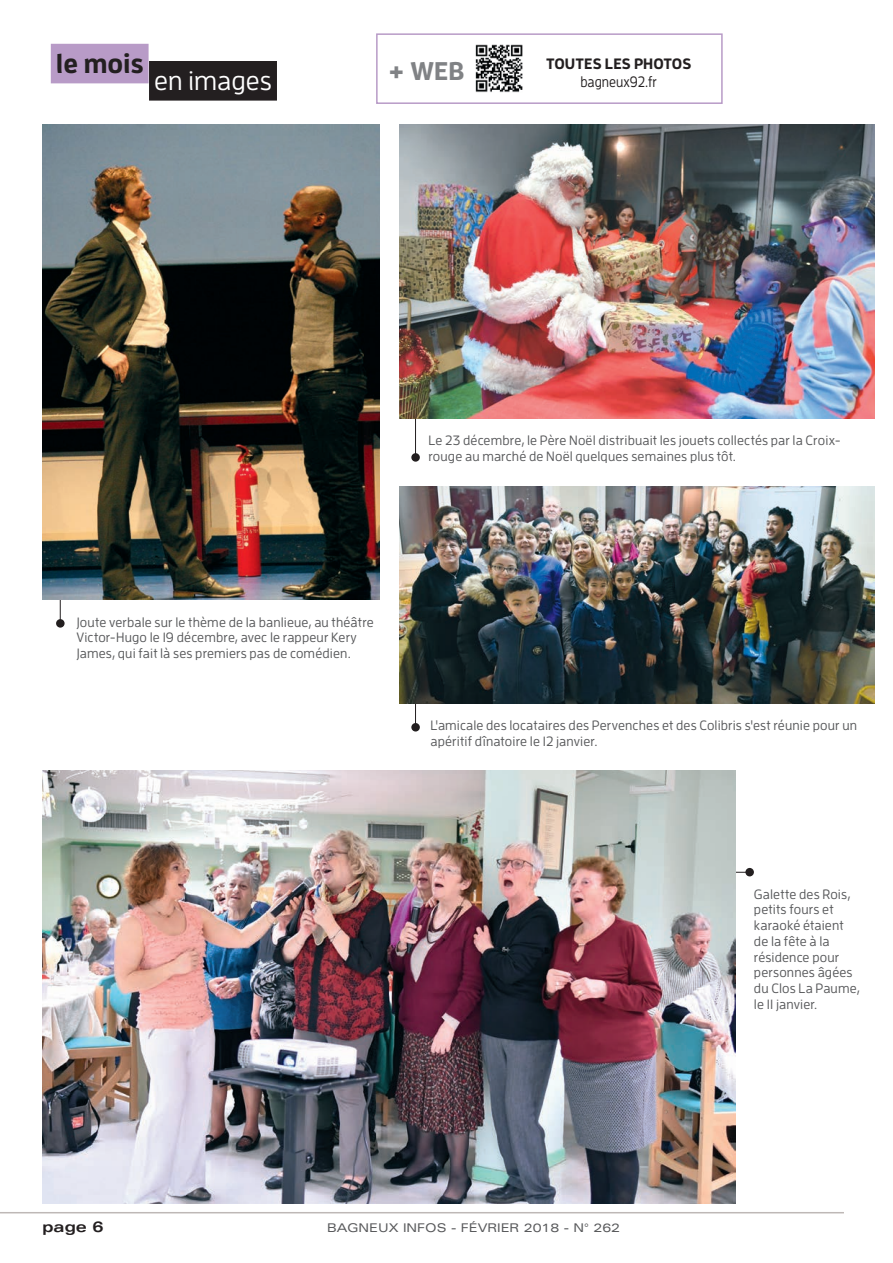
<style>
.page{position:relative;width:893px;height:1263px;background:#fff}
.page>*{position:absolute;margin:0;border:0;box-sizing:border-box;transform-origin:0 0}
.t1{font:500 27px "Enzo OT";color:#fff}
.t2{font:700 27px "Enzo OT";color:#231f20}
.t3{font:700 25.5px "Enzo OT";color:#808285}
.t4{font:700 15px "Enzo OT";letter-spacing:.01em;color:#231f20}
.t5{font:500 15px "Enzo OT";color:#231f20;scale:.9 1}
.t6{font:700 expanded 15px "Univers";color:#231f20}
.légende{font:500 13.5px/15.8px "Enzo OT";letter-spacing:.01em;color:#57585a}
.t7{font:expanded 12px "Univers";color:#57585a}
</style>
<div class="page">
<div style="left:51px;top:44px;width:98px;height:39px;background:#b89bc7"></div>
<div style="left:149px;top:61px;width:128px;height:40px;background:#231f20"></div>
<hr style="left:0;top:1212px;width:844px;height:1px;background:#beb8b6">
<hr style="left:717px;top:872px;width:35px;height:1px;background:#231f20">
<div style="left:745px;top:868px;width:9px;height:8px;background:#231f20;border-radius:50%"></div>
<hr style="left:60px;top:591px;width:1px;height:35px;background:#231f20">
<div style="left:56px;top:619px;width:9px;height:9px;background:#231f20;border-radius:50%"></div>
<img style="left:42px;top:770px;width:694px;height:433px">
<div style="left:376px;top:33px;width:347px;height:71px;background:#fff;border:2px solid #b89bc7"></div>
<img style="left:475px;top:44px;width:48px;height:49px">
<hr style="left:415px;top:695px;width:1px;height:35px;background:#231f20">
<div style="left:411px;top:723px;width:9px;height:8px;background:#231f20;border-radius:50%"></div>
<img style="left:400px;top:486px;width:474px;height:218px">
<hr style="left:415px;top:412px;width:1px;height:48px;background:#231f20">
<div style="left:411px;top:453px;width:9px;height:9px;background:#231f20;border-radius:50%"></div>
<img style="left:400px;top:124px;width:474px;height:295px">
<img style="left:43px;top:124px;width:337px;height:476px">
<h1 class="t2" style="left:56px;top:48px;width:89px">le mois</h1>
<h1 class="t1" style="left:154px;top:65px;width:119px">en images</h1>
<p class="t3" style="left:388px;top:56px;width:78px">+ WEB</p>
<p class="t4" style="left:546px;top:55px;width:147px">TOUTES LES PHOTOS</p>
<p class="t5" style="left:580px;top:73px;width:87px">bagneux92.fr</p>
<p class="légende" style="left:428px;top:432px;width:414px">Le 23 décembre, le Père Noël distribuait les jouets collectés par la Croix&shy;rouge au marché de Noël quelques semaines plus tôt.</p>
<p class="légende" style="left:76px;top:614px;width:299px">Joute verbale sur le thème de la banlieue, au théâtre<br>Victor-Hugo le 19 décembre, avec le rappeur Kery<br>James, qui fait là ses premiers pas de comédien.</p>
<p class="légende" style="left:430px;top:717px;width:428px">L'amicale des locataires des Pervenches et des Colibris s'est réunie pour un apéritif dînatoire le 12 janvier.</p>
<p class="légende" style="left:754px;top:886px;width:107px">Galette des Rois, petits fours et karaoké étaient de la fête à la résidence pour personnes âgées du Clos La Paume, le 11 janvier.</p>
<p class="t6" style="left:43px;top:1218px;width:63px">page 6</p>
<p class="t7" style="left:327px;top:1221px;width:294px">BAGNEUX INFOS - FÉVRIER 2018 - N° 262</p>
</div>
